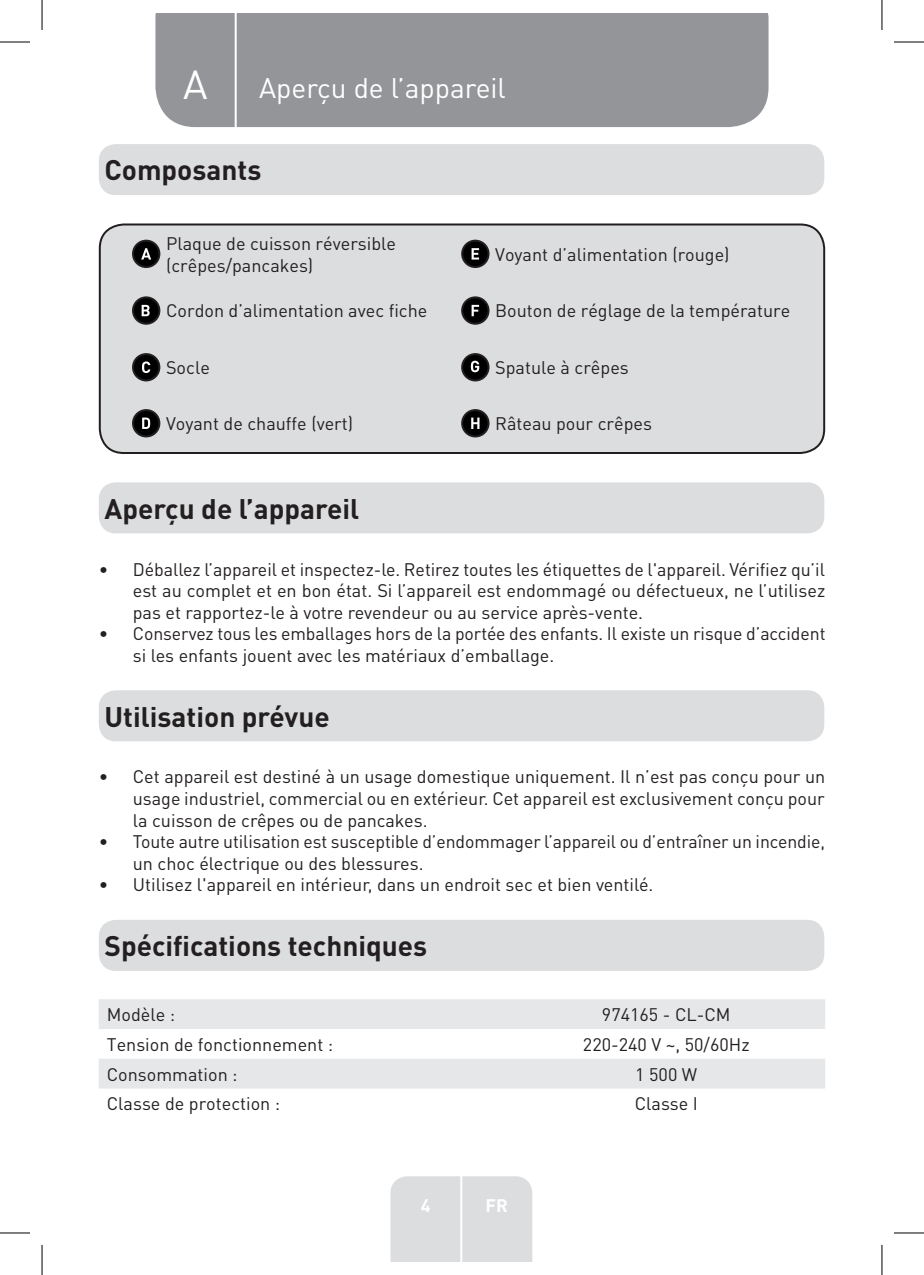
<style>
.page{position:relative;width:924px;height:1275px;background:#fff}
.page>*{position:absolute;margin:0;border:0;box-sizing:border-box;transform-origin:0 0}
.t1{font:40px "DIN Pro";color:#fff}
.Headline-01{font:700 28px "DIN Pro";color:#231f20}
.TitreGauche__gabarit{font:28px "DIN Pro";color:#fff}
.Left__Table{font:18px/21.6px "DIN Pro";color:#231f20}
.Centre__Table{font:18px "DIN Pro";color:#231f20}
.t2{font:700 18px "DIN Pro";color:#fff}
</style>
<div class="page">
<div style="left:155px;top:14px;width:613px;height:113px;background:#939598"></div>
<div style="left:390px;top:1176px;width:142px;height:85px;background:#dcdddf"></div>
<hr style="left:460px;top:1153px;width:2px;height:108px;background:#fff">
<hr style="left:234px;top:14px;width:2px;height:116px;background:#fff">
<div style="left:99px;top:144px;width:724px;height:51px;background:#dcdddf;border-radius:17px"></div>
<div style="left:99px;top:920px;width:724px;height:51px;background:#dcdddf;border-radius:17px"></div>
<div style="left:100px;top:224px;width:723px;height:229px;background:#dcdddf;border-radius:24px"></div>
<div style="left:133px;top:241px;width:26px;height:26px;background:#000;border-radius:50%"></div>
<div style="left:132px;top:240px;width:28px;height:28px;border:2px solid #231f20;border-radius:50%"></div>
<svg style="left:141px;top:248px;width:10px;height:11px"></svg>
<div style="left:462px;top:241px;width:26px;height:26px;background:#000;border-radius:50%"></div>
<div style="left:461px;top:240px;width:28px;height:28px;border:2px solid #231f20;border-radius:50%"></div>
<svg style="left:471px;top:248px;width:8px;height:11px"></svg>
<svg style="left:133px;top:297px;width:26px;height:27px"></svg>
<div style="left:132px;top:296px;width:28px;height:29px;border:2px solid #231f20;border-radius:50%"></div>
<svg style="left:141px;top:305px;width:8px;height:11px"></svg>
<div style="left:462px;top:297px;width:26px;height:27px;background:#000;border-radius:50%"></div>
<div style="left:461px;top:296px;width:28px;height:29px;border:2px solid #231f20;border-radius:50%"></div>
<svg style="left:471px;top:305px;width:8px;height:11px"></svg>
<div style="left:133px;top:354px;width:26px;height:26px;background:#000;border-radius:50%"></div>
<div style="left:132px;top:353px;width:28px;height:28px;border:2px solid #231f20;border-radius:50%"></div>
<svg style="left:142px;top:361px;width:8px;height:12px"></svg>
<div style="left:462px;top:354px;width:26px;height:26px;background:#000;border-radius:50%"></div>
<div style="left:461px;top:353px;width:28px;height:28px;border:2px solid #231f20;border-radius:50%"></div>
<svg style="left:470px;top:361px;width:9px;height:11px"></svg>
<div style="left:133px;top:410px;width:26px;height:26px;background:#000;border-radius:50%"></div>
<div style="left:132px;top:409px;width:28px;height:28px;border:2px solid #231f20;border-radius:50%"></div>
<svg style="left:142px;top:417px;width:8px;height:12px"></svg>
<div style="left:462px;top:410px;width:26px;height:26px;background:#000;border-radius:50%"></div>
<div style="left:461px;top:409px;width:28px;height:28px;border:2px solid #231f20;border-radius:50%"></div>
<svg style="left:471px;top:417px;width:8px;height:12px"></svg>
<div style="left:99px;top:223px;width:725px;height:231px;border:2px solid #231f20;border-radius:24px"></div>
<svg style="left:99px;top:999px;width:725px;height:89px;fill:#e6e7e9"></svg>
<div style="left:99px;top:482px;width:724px;height:51px;background:#dcdddf;border-radius:17px"></div>
<div style="left:99px;top:690px;width:724px;height:51px;background:#dcdddf;border-radius:17px"></div>
<hr style="left:0;top:42px;width:30px;height:1px;background:#000">
<hr style="left:893px;top:42px;width:30px;height:1px;background:#000">
<hr style="left:0;top:1232px;width:30px;height:1px;background:#000">
<hr style="left:893px;top:1232px;width:30px;height:1px;background:#000">
<hr style="left:42px;top:0;width:1px;height:30px;background:#000">
<hr style="left:42px;top:1245px;width:1px;height:30px;background:#000">
<hr style="left:881px;top:0;width:1px;height:30px;background:#000">
<hr style="left:881px;top:1245px;width:1px;height:30px;background:#000">
<p class="t1" style="left:183px;top:57px;width:26px">A</p>
<p class="TitreGauche__gabarit" style="left:259px;top:69px;width:248px">Aperçu de l’appareil</p>
<p class="Headline-01" style="left:104px;top:151px;width:158px">Composants</p>
<p class="Left__Table" style="left:166px;top:232px;width:231px">Plaque de cuisson réversible (crêpes/pancakes)</p>
<p class="Left__Table" style="left:495px;top:243px;width:236px">Voyant d’alimentation (rouge)</p>
<p class="Left__Table" style="left:166px;top:299px;width:263px">Cordon d’alimentation avec fiche</p>
<p class="Left__Table" style="left:495px;top:299px;width:296px">Bouton de réglage de la température</p>
<p class="Left__Table" style="left:166px;top:356px;width:45px">Socle</p>
<p class="Left__Table" style="left:495px;top:356px;width:135px">Spatule à crêpes</p>
<p class="Left__Table" style="left:166px;top:412px;width:189px">Voyant de chauffe (vert)</p>
<p class="Left__Table" style="left:495px;top:412px;width:158px">Râteau pour crêpes</p>
<p class="Headline-01" style="left:104px;top:489px;width:256px">Aperçu de l’appareil</p>
<p class="Left__Table" style="left:133px;top:557px;width:693px;text-align:justify;text-indent:-34px">• Déballez l’appareil et inspectez-le. Retirez toutes les étiquettes de l'appareil. Vérifiez qu’il est au complet et en bon état. Si l’appareil est endommagé ou défectueux, ne l’utilisez pas et rapportez-le à votre revendeur ou au service après-vente.</p>
<p class="Left__Table" style="left:133px;top:622px;width:694px;text-indent:-34px">• Conservez tous les emballages hors de la portée des enfants. Il existe un risque d’accident si les enfants jouent avec les matériaux d’emballage.</p>
<p class="Headline-01" style="left:104px;top:697px;width:227px">Utilisation prévue</p>
<p class="Left__Table" style="left:133px;top:765px;width:693px;text-align:justify;text-indent:-34px">• Cet appareil est destiné à un usage domestique uniquement. Il n’est pas conçu pour un usage industriel, commercial ou en extérieur. Cet appareil est exclusivement conçu pour la cuisson de crêpes ou de pancakes.</p>
<p class="Left__Table" style="left:133px;top:830px;width:693px;text-indent:-34px">• Toute autre utilisation est susceptible d’endommager l’appareil ou d’entraîner un incendie, un choc électrique ou des blessures.</p>
<p class="Left__Table" style="left:99px;top:873px;width:556px">• Utilisez l'appareil en intérieur, dans un endroit sec et bien ventilé.</p>
<p class="Headline-01" style="left:104px;top:927px;width:324px">Spécifications techniques</p>
<p class="Left__Table" style="left:107px;top:1003px;width:70px">Modèle :</p>
<p class="Centre__Table" style="left:601px;top:1002px;width:130px">974165 - CL-CM</p>
<p class="Left__Table" style="left:107px;top:1032px;width:228px">Tension de fonctionnement :</p>
<p class="Centre__Table" style="left:582px;top:1032px;width:168px">220-240 V ~, 50/60Hz</p>
<p class="Left__Table" style="left:107px;top:1062px;width:132px">Consommation :</p>
<p class="Centre__Table" style="left:635px;top:1061px;width:63px">1 500 W</p>
<p class="Left__Table" style="left:107px;top:1092px;width:175px">Classe de protection :</p>
<p class="Centre__Table" style="left:634px;top:1091px;width:64px">Classe I</p>
<p class="t2" style="left:420px;top:1192px;width:11px">4</p>
<p class="t2" style="left:485px;top:1192px;width:24px">FR</p>
</div>
